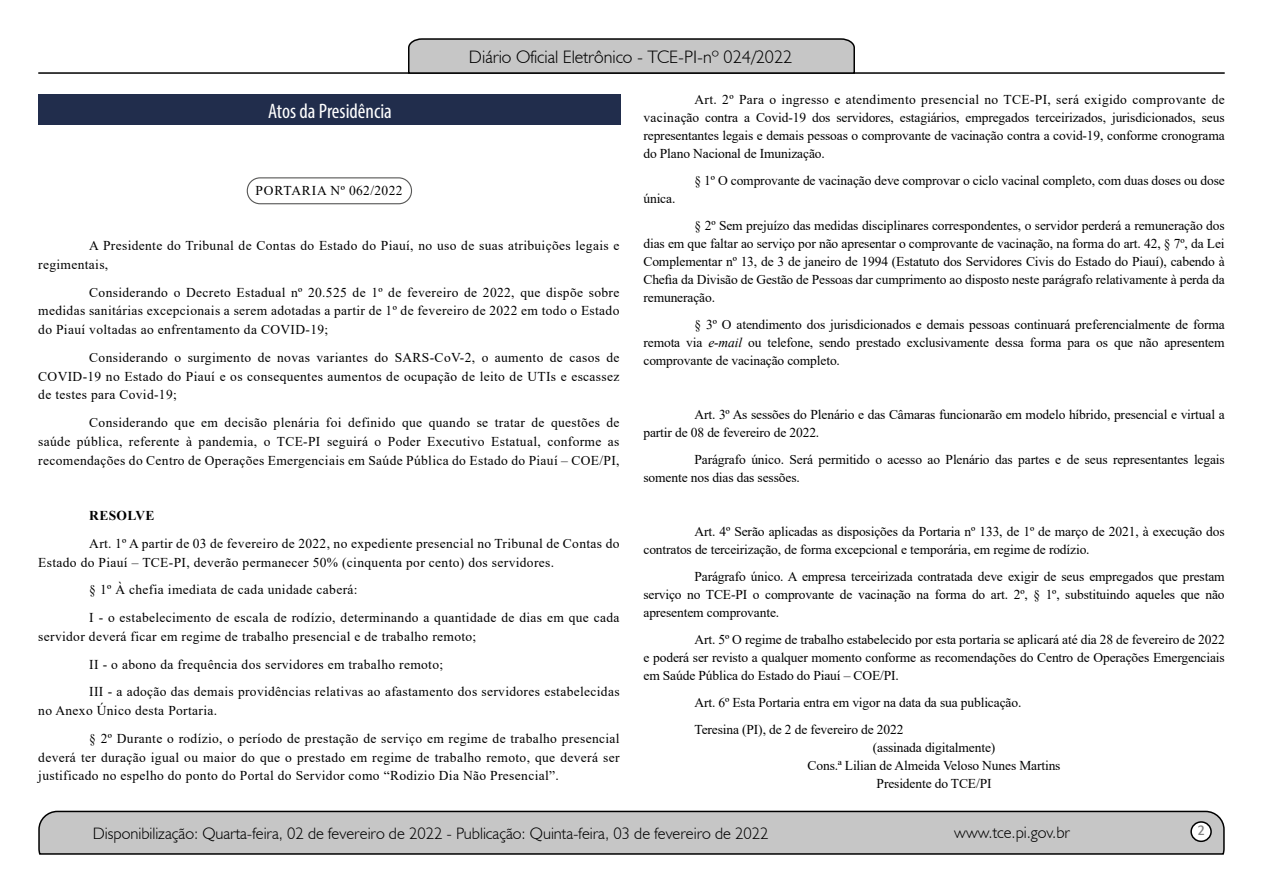
<style>
.page{position:relative;width:1263px;height:893px;background:#fff}
.page>*{position:absolute;margin:0;border:0;box-sizing:border-box;transform-origin:0 0}
.t1{font:condensed 21px "Myriad Pro";color:#fff}
.t2{font:300 18px "Humanist 521 BT";color:#000}
.t3{font:300 16.5px "Humanist 521 BT";color:#000}
.t4{font:15px "Estrangelo Edessa";color:#808080}
.t5{font:13.5px/18px "Times New Roman";letter-spacing:.025em;color:#000;text-align:justify}
.t6{font:13.5px/18px "Times New Roman";letter-spacing:-.01em;color:#000}
.t7{font:700 13.5px "Times New Roman";letter-spacing:.025em;color:#000}
.s1{font-style:italic}
</style>
<div class="page">
<svg style="left:38px;top:810px;width:1187px;height:45px;background:#b9b9b9"></svg>
<div style="left:1191px;top:822px;width:20px;height:19px;background:#fff;border-radius:50%"></div>
<div style="left:1190px;top:821px;width:22px;height:21px;border:2px solid #000;border-radius:50%"></div>
<hr style="left:38px;top:72px;width:1187px;height:2px;background:#000">
<svg style="left:407px;top:38px;width:449px;height:36px;background:#b4b4b4"></svg>
<div style="left:39px;top:94px;width:582px;height:31px;background:#212d4c"></div>
<div style="left:247px;top:177px;width:165px;height:27px;border:1px solid #575756;border-radius:13px"></div>
<h2 class="t2" style="left:469px;top:46px;width:325px">Diário Oficial Eletrônico - TCE-PI-nº 024/2022</h2>
<h1 class="t1" style="left:268px;top:98px;width:125px">Atos da Presidência</h1>
<p class="t5" style="left:255px;top:181px;width:149px">PORTARIA Nº 062/2022</p>
<p class="t5" style="left:38px;top:236px;width:583px;line-height:18.8px;text-indent:51px">A Presidente do Tribunal de Contas do Estado do Piauí, no uso de suas atribuições legais e regimentais,</p>
<p class="t5" style="left:38px;top:282px;width:583px;line-height:18.8px;text-indent:51px">Considerando o Decreto Estadual nº 20.525 de 1º de fevereiro de 2022, que dispõe sobre medidas sanitárias excepcionais a serem adotadas a partir de 1º de fevereiro de 2022 em todo o Estado do Piauí voltadas ao enfrentamento da COVID-19;</p>
<p class="t5" style="left:38px;top:348px;width:583px;line-height:18.8px;text-indent:51px">Considerando o surgimento de novas variantes do SARS-CoV-2, o aumento de casos de COVID-19 no Estado do Piauí e os consequentes aumentos de ocupação de leito de UTIs e escassez de testes para Covid-19;</p>
<p class="t5" style="left:38px;top:413px;width:583px;line-height:18.8px;text-indent:51px">Considerando que em decisão plenária foi definido que quando se tratar de questões de saúde pública, referente à pandemia, o TCE-PI seguirá o Poder Executivo Estatual, conforme as recomendações do Centro de Operações Emergenciais em Saúde Pública do Estado do Piauí – COE/PI,</p>
<p class="t7" style="left:89px;top:506px;width:67px">RESOLVE</p>
<p class="t5" style="left:38px;top:534px;width:583px;line-height:18.8px;text-indent:51px">Art. 1º A partir de 03 de fevereiro de 2022, no expediente presencial no Tribunal de Contas do<br>Estado do Piauí – TCE-PI, deverão permanecer 50% (cinquenta por cento) dos servidores.</p>
<p class="t5" style="left:89px;top:576px;width:532px;line-height:27.8px">§ 1º À chefia imediata de cada unidade caberá:<br>I - o estabelecimento de escala de rodízio, determinando a quantidade de dias em que cada</p>
<p class="t5" style="left:89px;top:622px;width:532px;line-height:27.8px;text-align:left;text-indent:-51px">servidor deverá ficar em regime de trabalho presencial e de trabalho remoto;<br>II - o abono da frequência dos servidores em trabalho remoto;<br>III - a adoção das demais providências relativas ao afastamento dos servidores estabelecidas</p>
<p class="t5" style="left:89px;top:696px;width:532px;line-height:27.8px;text-indent:-51px">no Anexo Único desta Portaria.<br>§ 2º Durante o rodízio, o período de prestação de serviço em regime de trabalho presencial</p>
<p class="t5" style="left:38px;top:747px;width:583px;line-height:18.8px">deverá ter duração igual ou maior do que o prestado em regime de trabalho remoto, que deverá ser justificado no espelho do ponto do Portal do Servidor como “Rodizio Dia Não Presencial”.</p>
<p class="t5" style="left:643px;top:90px;width:583px;text-indent:51px">Art. 2º Para o ingresso e atendimento presencial no TCE-PI, será exigido comprovante de vacinação contra a Covid-19 dos servidores, estagiários, empregados terceirizados, jurisdicionados, seus representantes legais e demais pessoas o comprovante de vacinação contra a covid-19, conforme cronograma do Plano Nacional de Imunização.</p>
<p class="t6" style="left:694px;top:171px;width:532px">§ 1º O comprovante de vacinação deve comprovar o ciclo vacinal completo, com duas doses ou dose</p>
<p class="t5" style="left:643px;top:189px;width:33px">única.</p>
<p class="t5" style="left:643px;top:216px;width:583px;text-indent:51px">§ 2º Sem prejuízo das medidas disciplinares correspondentes, o servidor perderá a remuneração dos dias em que faltar ao serviço por não apresentar o comprovante de vacinação, na forma do art. 42, § 7º, da Lei Complementar nº 13, de 3 de janeiro de 1994 (Estatuto dos Servidores Civis do Estado do Piauí), cabendo à Chefia da Divisão de Gestão de Pessoas dar cumprimento ao disposto neste parágrafo relativamente à perda da remuneração.</p>
<p class="t5" style="left:643px;top:315px;width:583px;text-indent:51px">§ 3º O atendimento dos jurisdicionados e demais pessoas continuará preferencialmente de forma remota via <span class="s1">e-mail</span> ou telefone, sendo prestado exclusivamente dessa forma para os que não apresentem comprovante de vacinação completo.</p>
<p class="t6" style="left:643px;top:405px;width:583px;text-indent:51px">Art. 3º As sessões do Plenário e das Câmaras funcionarão em modelo híbrido, presencial e virtual a partir de 08 de fevereiro de 2022.</p>
<p class="t6" style="left:643px;top:450px;width:583px;text-indent:51px">Parágrafo único. Será permitido o acesso ao Plenário das partes e de seus representantes legais somente nos dias das sessões.</p>
<p class="t6" style="left:643px;top:522px;width:583px;text-indent:51px">Art. 4º Serão aplicadas as disposições da Portaria nº 133, de 1º de março de 2021, à execução dos contratos de terceirização, de forma excepcional e temporária, em regime de rodízio.</p>
<p class="t5" style="left:643px;top:567px;width:583px;text-indent:51px">Parágrafo único. A empresa terceirizada contratada deve exigir de seus empregados que prestam serviço no TCE-PI o comprovante de vacinação na forma do art. 2º, § 1º, substituindo aqueles que não apresentem comprovante.</p>
<p class="t5" style="left:643px;top:630px;width:583px;text-indent:51px">Art. 5º O regime de trabalho estabelecido por esta portaria se aplicará até dia 28 de fevereiro de 2022 e poderá ser revisto a qualquer momento conforme as recomendações do Centro de Operações Emergenciais em Saúde Pública do Estado do Piauí – COE/PI.</p>
<p class="t6" style="left:694px;top:688px;width:328px;line-height:27px">Art. 6º Esta Portaria entra em vigor na data da sua publicação.<br>Teresina (PI), de 2 de fevereiro de 2022</p>
<p class="t6" style="left:808px;top:738px;width:254px;text-align:center">(assinada digitalmente)<br>Cons.ª Lilian de Almeida Veloso Nunes Martins<br>Presidente do TCE/PI</p>
<p class="t3" style="left:93px;top:823px;width:677px">Disponibilização: Quarta-feira, 02 de fevereiro de 2022 - Publicação: Quinta-feira, 03 de fevereiro de 2022</p>
<p class="t3" style="left:954px;top:822px;width:117px">www.tce.pi.gov.br</p>
<p class="t4" style="left:1197px;top:823px;width:9px">2</p>
</div>
